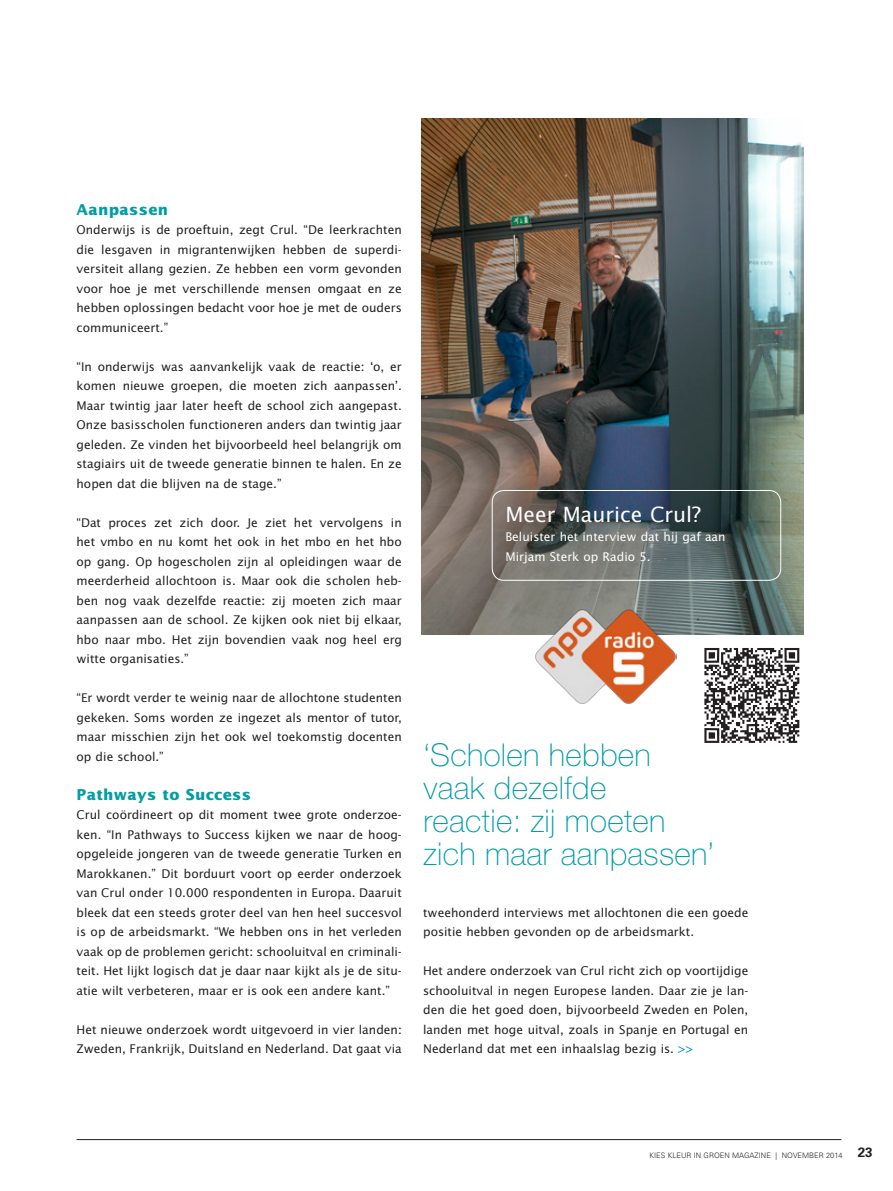
<style>
.page{position:relative;width:893px;height:1191px;background:#fff}
.page>*{position:absolute;margin:0;border:0;box-sizing:border-box;transform-origin:0 0}
.t1{font:100 31.5px/33px "Helvetica Neue";letter-spacing:.01em;color:#009da5}
.t2{font:21px "Lucida Sans";color:#fff}
.t3{font:700 15px "Lucida Sans";letter-spacing:.02em;color:#009da5}
.t4{font:12px/19.5px "Lucida Sans";color:#231f20;text-align:justify}
.t5{font:12px/19.5px "Lucida Sans";color:#fff}
.t6{font:300 7.5px "Univers";color:#231f20}
.s1{color:#009da5}
.s2{font-weight:700;font-size:13.5px}
</style>
<div class="page">
<hr style="left:77px;top:1139px;width:764px;height:1px;background:#231f20">
<img style="left:422px;top:119px;width:382px;height:515px">
<div style="left:492px;top:490px;width:289px;height:90px;border:1px solid #fff;border-radius:12px"></div>
<img style="left:534px;top:608px;width:142px;height:96px">
<svg style="left:704px;top:648px;width:95px;height:95px"></svg>
<p class="t3" style="left:77px;top:200px;width:93px">Aanpassen</p>
<p class="t4" style="left:77px;top:220px;width:327px">Onderwijs is de proeftuin, zegt Crul. “De leerkrachten die lesgaven in migrantenwijken hebben de superdi&shy;versiteit allang gezien. Ze hebben een vorm gevonden voor hoe je met verschillende mensen omgaat en ze hebben oplossingen bedacht voor hoe je met de ouders communiceert.”</p>
<p class="t4" style="left:77px;top:356px;width:327px">“In onderwijs was aanvankelijk vaak de reactie: ‘o, er komen nieuwe groepen, die moeten zich aanpassen’.<br>Maar twintig jaar later heeft de school zich aangepast.<br>Onze basisscholen functioneren anders dan twintig jaar geleden. Ze vinden het bijvoorbeeld heel belangrijk om stagiairs uit de tweede generatie binnen te halen. En ze hopen dat die blijven na de stage.”</p>
<p class="t4" style="left:77px;top:512px;width:327px">“Dat proces zet zich door. Je ziet het vervolgens in het vmbo en nu komt het ook in het mbo en het hbo op gang. Op hogescholen zijn al opleidingen waar de meerderheid allochtoon is. Maar ook die scholen heb&shy;ben nog vaak dezelfde reactie: zij moeten zich maar aanpassen aan de school. Ze kijken ook niet bij elkaar, hbo naar mbo. Het zijn bovendien vaak nog heel erg witte organisaties.”</p>
<p class="t4" style="left:77px;top:688px;width:327px">“Er wordt verder te weinig naar de allochtone studenten gekeken. Soms worden ze ingezet als mentor of tutor, maar misschien zijn het ook wel toekomstig docenten op die school.”</p>
<p class="t3" style="left:77px;top:785px;width:176px">Pathways to Success</p>
<p class="t4" style="left:77px;top:805px;width:327px">Crul coördineert op dit moment twee grote onderzoe&shy;ken. “In Pathways to Success kijken we naar de hoog&shy;opgeleide jongeren van de tweede generatie Turken en Marokkanen.” Dit borduurt voort op eerder onderzoek van Crul onder 10.000 respondenten in Europa. Daaruit bleek dat een steeds groter deel van hen heel succesvol is op de arbeidsmarkt. “We hebben ons in het verleden vaak op de problemen gericht: schooluitval en criminali&shy;teit. Het lijkt logisch dat je daar naar kijkt als je de situ&shy;atie wilt verbeteren, maar er is ook een andere kant.”</p>
<p class="t4" style="left:77px;top:1019px;width:327px">Het nieuwe onderzoek wordt uitgevoerd in vier landen:<br>Zweden, Frankrijk, Duitsland en Nederland. Dat gaat via</p>
<h2 class="t2" style="left:505px;top:501px;width:197px">Meer Maurice Crul?</h2>
<p class="t5" style="left:505px;top:527px;width:222px">Beluister het interview dat hij gaf aan<br>Mirjam Sterk op Radio 5.</p>
<h1 class="t1" style="left:423px;top:738px;width:292px">‘Scholen hebben vaak dezelfde<br>reactie: zij moeten zich maar aanpassen’</h1>
<p class="t4" style="left:423px;top:902px;width:327px">tweehonderd interviews met allochtonen die een goede positie hebben gevonden op de arbeidsmarkt.</p>
<p class="t4" style="left:423px;top:961px;width:327px">Het andere onderzoek van Crul richt zich op voortijdige schooluitval in negen Europese landen. Daar zie je lan&shy;den die het goed doen, bijvoorbeeld Zweden en Polen, landen met hoge uitval, zoals in Spanje en Portugal en Nederland dat met een inhaalslag bezig is. <span class="s1">&gt;&gt;</span></p>
<p class="t6" style="left:650px;top:1150px;width:225px">KIES KLEUR IN GROEN MAGAZINE | NOVEMBER 2014 <span class="s2">23</span></p>
</div>
